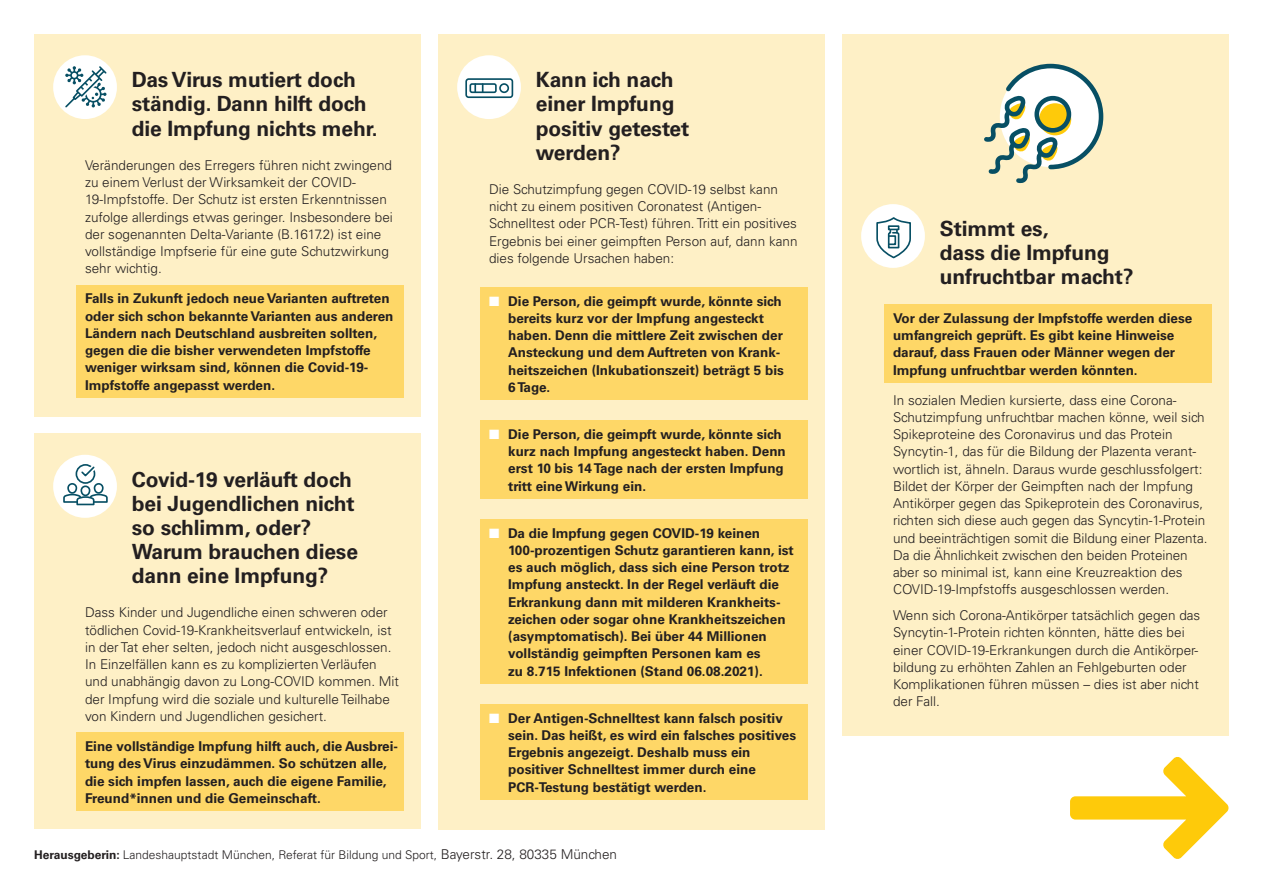
<style>
.page{position:relative;width:1263px;height:893px;background:#fff}
.page>*{position:absolute;margin:0;border:0;box-sizing:border-box;transform-origin:0 0}
.Frage{font:700 21px/24px "Univers LT Std";letter-spacing:-.005em;color:#231f20}
.Copy{font:300 13.5px/17.2px "Univers LT Std";color:#231f20}
.Aussage{font:700 13.5px/17.2px "Univers LT Std";color:#231f20}
.t1{font:300 12px "Univers LT Std";color:#231f20}
.s1{color:#fff}
.s2{font-weight:700}
.s3{font-size:13.5px}
</style>
<div class="page">
<svg style="left:1070px;top:757px;width:159px;height:102px"></svg>
<div style="left:842px;top:34px;width:387px;height:187px;background:#fef0c6"></div>
<div style="left:842px;top:183px;width:387px;height:553px;background:#fef0c6"></div>
<div style="left:884px;top:305px;width:328px;height:78px;background:#fed767"></div>
<div style="left:34px;top:434px;width:387px;height:395px;background:#fef0c6"></div>
<div style="left:77px;top:733px;width:327px;height:78px;background:#fed767"></div>
<div style="left:34px;top:34px;width:387px;height:383px;background:#fef0c6"></div>
<div style="left:77px;top:285px;width:327px;height:112px;background:#fed767"></div>
<div style="left:438px;top:34px;width:387px;height:795px;background:#fef0c6"></div>
<div style="left:480px;top:287px;width:328px;height:113px;background:#fed767"></div>
<div style="left:480px;top:420px;width:328px;height:78px;background:#fed767"></div>
<div style="left:480px;top:519px;width:328px;height:165px;background:#fed767"></div>
<div style="left:480px;top:704px;width:328px;height:96px;background:#fed767"></div>
<div style="left:861px;top:204px;width:64px;height:64px;background:#fff;border-radius:50%"></div>
<svg style="left:876px;top:217px;width:35px;height:42px"></svg>
<div style="left:53px;top:455px;width:64px;height:63px;background:#fff;border-radius:50%"></div>
<div style="left:94px;top:483px;width:10px;height:11px;border:2px solid #074f64;border-radius:50%"></div>
<div style="left:67px;top:483px;width:10px;height:11px;border:2px solid #074f64;border-radius:50%"></div>
<div style="left:80px;top:485px;width:10px;height:11px;border:2px solid #074f64;border-radius:50%"></div>
<svg style="left:63px;top:493px;width:45px;height:13px"></svg>
<div style="left:76px;top:464px;width:19px;height:20px;border:2px solid #074f64;border-radius:50%"></div>
<svg style="left:79px;top:465px;width:17px;height:13px"></svg>
<div style="left:53px;top:55px;width:64px;height:64px;background:#fff;border-radius:50%"></div>
<svg style="left:65px;top:66px;width:42px;height:42px"></svg>
<div style="left:457px;top:55px;width:64px;height:64px;background:#fff;border-radius:50%"></div>
<div style="left:465px;top:78px;width:48px;height:20px;border:2px solid #074f64;border-radius:2px"></div>
<div style="left:469px;top:83px;width:28px;height:10px;border:2px solid #074f64;border-radius:2px"></div>
<div style="left:499px;top:83px;width:10px;height:10px;border:2px solid #074f64;border-radius:50%"></div>
<svg style="left:474px;top:84px;width:2px;height:8px"></svg>
<svg style="left:984px;top:63px;width:120px;height:121px"></svg>
<p class="Frage" style="left:132px;top:68px;width:247px">Das Virus mutiert doch ständig. Dann hilft doch die Impfung nichts mehr.</p>
<p class="Copy" style="left:85px;top:156px;width:309px">Veränderungen des Erregers führen nicht zwingend zu einem Verlust der Wirksamkeit der COVID-19-Impfstoffe. Der Schutz ist ersten Erkenntnissen zufolge allerdings etwas geringer. Insbesondere bei der sogenannten Delta-Variante (B.1617.2) ist eine vollständige Impfserie für eine gute Schutzwirkung sehr wichtig.</p>
<p class="Aussage" style="left:85px;top:290px;width:310px">Falls in Zukunft jedoch neue Varianten auftreten oder sich schon bekannte Varianten aus anderen Ländern nach Deutschland ausbreiten sollten, gegen die die bisher verwendeten Impfstoffe weniger wirksam sind, können die Covid-19- Impfstoffe angepasst werden.</p>
<p class="Frage" style="left:132px;top:468px;width:228px">Covid-19 verläuft doch bei Jugendlichen nicht so schlimm, oder?<br>Warum brauchen diese dann eine Impfung?</p>
<p class="Copy" style="left:85px;top:604px;width:316px">Dass Kinder und Jugendliche einen schweren oder tödlichen Covid-19-Krankheitsverlauf entwickeln, ist in der Tat eher selten, jedoch nicht ausgeschlossen.<br>In Einzelfällen kann es zu komplizierten Verläufen und unabhängig davon zu Long-COVID kommen. Mit der Impfung wird die soziale und kulturelle Teilhabe von Kindern und Jugendlichen gesichert.</p>
<p class="Aussage" style="left:85px;top:738px;width:314px">Eine vollständige Impfung hilft auch, die Ausbrei&shy;tung des Virus einzudämmen. So schützen alle, die sich impfen lassen, auch die eigene Familie, Freund*innen und die Gemeinschaft.</p>
<p class="Frage" style="left:536px;top:68px;width:155px">Kann ich nach einer Impfung positiv getestet werden?</p>
<p class="Copy" style="left:489px;top:180px;width:310px">Die Schutzimpfung gegen COVID-19 selbst kann nicht zu einem positiven Coronatest (Antigen-Schnelltest oder PCR-Test) führen. Tritt ein positives Ergebnis bei einer geimpften Person auf, dann kann dies folgende Ursachen haben:</p>
<p class="Aussage" style="left:508px;top:292px;width:277px;text-indent:-19px"><span class="s1">■</span> Die Person, die geimpft wurde, könnte sich bereits kurz vor der Impfung angesteckt haben. Denn die mittlere Zeit zwischen der Ansteckung und dem Auftreten von Krank&shy;heitszeichen (Inkubationszeit) beträgt 5 bis 6 Tage.</p>
<p class="Aussage" style="left:508px;top:426px;width:279px;text-indent:-19px"><span class="s1">■</span> Die Person, die geimpft wurde, könnte sich kurz nach Impfung angesteckt haben. Denn erst 10 bis 14 Tage nach der ersten Impfung tritt eine Wirkung ein.</p>
<p class="Aussage" style="left:508px;top:524px;width:287px;text-indent:-19px"><span class="s1">■</span> Da die Impfung gegen COVID-19 keinen 100-prozentigen Schutz garantieren kann, ist es auch möglich, dass sich eine Person trotz Impfung ansteckt. In der Regel verläuft die Erkrankung dann mit milderen Krankheits&shy;zeichen oder sogar ohne Krankheitszeichen (asymptomatisch). Bei über 44 Millionen vollständig geimpften Personen kam es<br>zu 8.715 Infektionen (Stand 06.08.2021).</p>
<p class="Aussage" style="left:508px;top:709px;width:289px;text-indent:-19px"><span class="s1">■</span> Der Antigen-Schnelltest kann falsch positiv sein. Das heißt, es wird ein falsches positives Ergebnis angezeigt. Deshalb muss ein positiver Schnelltest immer durch eine PCR-Testung bestätigt werden.</p>
<p class="t1" style="left:34px;top:847px;width:584px"><span class="s2">Herausgeberin:</span> Landeshauptstadt München, Referat für Bildung und Sport, <span class="s3">Bayerstr. 28, 80335 München</span></p>
<p class="Frage" style="left:940px;top:217px;width:195px">Stimmt es,<br>dass die Impfung unfruchtbar macht?</p>
<p class="Aussage" style="left:893px;top:310px;width:301px">Vor der Zulassung der Impfstoffe werden diese umfangreich geprüft. Es gibt keine Hinweise darauf, dass Frauen oder Männer wegen der Impfung unfruchtbar werden könnten.</p>
<p class="Copy" style="left:893px;top:391px;width:316px">In sozialen Medien kursierte, dass eine Corona-Schutzimpfung unfruchtbar machen könne, weil sich Spikeproteine des Coronavirus und das Protein Syncytin-1, das für die Bildung der Plazenta verant&shy;wortlich ist, ähneln. Daraus wurde geschlussfolgert:<br>Bildet der Körper der Geimpften nach der Impfung Antikörper gegen das Spikeprotein des Coronavirus, richten sich diese auch gegen das Syncytin-1-Protein und beeinträchtigen somit die Bildung einer Plazenta.<br>Da die Ähnlichkeit zwischen den beiden Proteinen aber so minimal ist, kann eine Kreuzreaktion des COVID-19-Impfstoffs ausgeschlossen werden.</p>
<p class="Copy" style="left:893px;top:607px;width:309px">Wenn sich Corona-Antikörper tatsächlich gegen das Syncytin-1-Protein richten könnten, hätte dies bei einer COVID-19-Erkrankungen durch die Antikörper&shy;bildung zu erhöhten Zahlen an Fehlgeburten oder Komplikationen führen müssen – dies ist aber nicht der Fall.</p>
</div>
